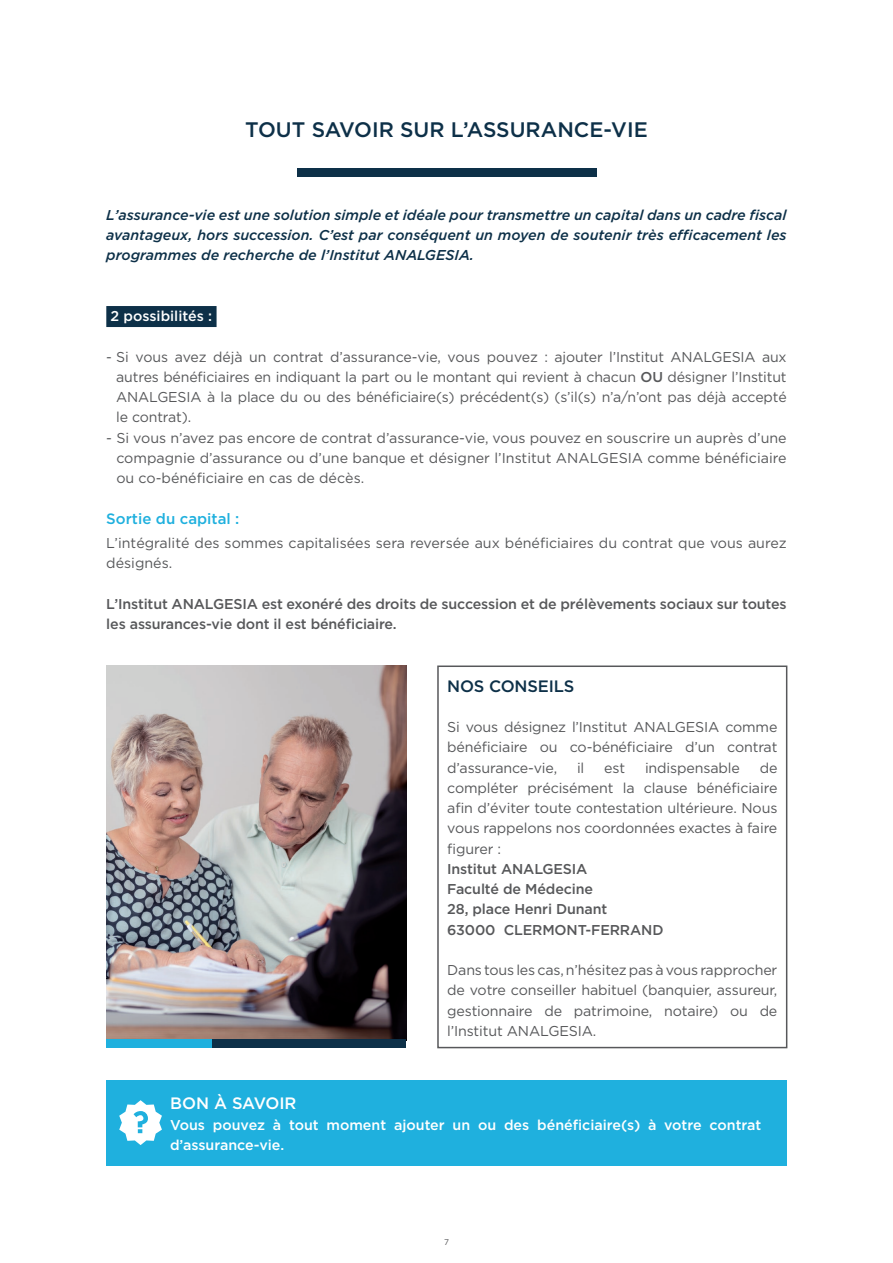
<style>
.page{position:relative;width:893px;height:1263px;background:#fff}
.page>*{position:absolute;margin:0;border:0;box-sizing:border-box;transform-origin:0 0}
.t1{font:500 21px "Gotham";color:#0d3048}
.t2{font:500 16.5px "Gotham";letter-spacing:-.01em;color:#0d3048}
.t3{font:500 16.5px "Gotham";color:#fff}
.t4{font:500 15px "Gotham";color:#1fb0de}
.t5{font:14.25px/20.2px "Gotham";letter-spacing:-.01em;color:#57585a;text-align:justify}
.t6{font:italic 500 14.25px/20.2px "Gotham";color:#0d3048;text-align:justify}
.t7{font:500 14.25px/20.2px "Gotham";letter-spacing:-.01em;color:#57585a}
.t8{font:500 14.25px/20.2px "Gotham";color:#fff}
.t9{font:8.25px "Gotham";color:#57585a}
.s1{font-weight:500}
</style>
<div class="page">
<div style="left:106px;top:306px;width:111px;height:21px;background:#0d3048"></div>
<div style="left:437px;top:665px;width:350px;height:383px;border:2px solid #57585a"></div>
<div style="left:106px;top:1080px;width:681px;height:85px;background:#1fb0de"></div>
<svg style="left:119px;top:1100px;width:43px;height:45px"></svg>
<img style="left:106px;top:665px;width:300px;height:374px">
<div style="left:106px;top:1039px;width:106px;height:8px;background:#1fb0de"></div>
<div style="left:212px;top:1039px;width:194px;height:8px;background:#0d3048"></div>
<div style="left:297px;top:168px;width:299px;height:8px;background:#0d3048"></div>
<h1 class="t1" style="left:245px;top:117px;width:404px">TOUT SAVOIR SUR L’ASSURANCE-VIE</h1>
<p class="t6" style="left:106px;top:204px;width:682px">L’assurance-vie est une solution simple et idéale pour transmettre un capital dans un cadre fiscal avantageux, hors succession. C’est par conséquent un moyen de soutenir très efficacement les programmes de recherche de l’Institut ANALGESIA.</p>
<p class="t8" style="left:111px;top:305px;width:103px">2 possibilités :</p>
<p class="t5" style="left:116px;top:346px;width:672px;text-indent:-10px">- Si vous avez déjà un contrat d’assurance-vie, vous pouvez : ajouter l’Institut ANALGESIA aux autres bénéficiaires en indiquant la part ou le montant qui revient à chacun <span class="s1">OU</span> désigner l’Institut ANALGESIA à la place du ou des bénéficiaire(s) précédent(s) (s’il(s) n’a/n’ont pas déjà accepté le contrat).</p>
<p class="t5" style="left:116px;top:427px;width:672px;text-indent:-10px">- Si vous n’avez pas encore de contrat d’assurance-vie, vous pouvez en souscrire un auprès d’une compagnie d’assurance ou d’une banque et désigner l’Institut ANALGESIA comme bénéficiaire ou co-bénéficiaire en cas de décès.</p>
<p class="t4" style="left:106px;top:510px;width:135px">Sortie du capital :</p>
<p class="t5" style="left:106px;top:533px;width:682px">L’intégralité des sommes capitalisées sera reversée aux bénéficiaires du contrat que vous aurez désignés.</p>
<p class="t7" style="left:106px;top:593px;width:682px">L’Institut ANALGESIA est exonéré des droits de succession et de prélèvements sociaux sur toutes les assurances-vie dont il est bénéficiaire.</p>
<p class="t2" style="left:447px;top:676px;width:129px">NOS CONSEILS</p>
<p class="t5" style="left:447px;top:717px;width:332px">Si vous désignez l’Institut ANALGESIA comme bénéficiaire ou co-bénéficiaire d’un contrat d’assurance-vie,</p>
<p class="t5" style="left:447px;top:757px;width:332px;text-indent:312px">de compléter précisément la clause bénéficiaire afin d’éviter toute contestation ultérieure. Nous vous rappelons nos coordonnées exactes à faire figurer :</p>
<p class="t7" style="left:447px;top:858px;width:218px">Institut ANALGESIA<br>Faculté de Médecine<br>28, place Henri Dunant<br>63000 CLERMONT-FERRAND</p>
<p class="t5" style="left:447px;top:960px;width:332px">Dans tous les cas, n’hésitez pas à vous rapprocher de votre conseiller habituel (banquier, assureur, gestionnaire de patrimoine, notaire) ou de l’Institut ANALGESIA.</p>
<p class="t5" style="left:577px;top:757px;width:9px">il</p>
<p class="t5" style="left:604px;top:757px;width:22px">est</p>
<p class="t5" style="left:645px;top:757px;width:96px">indispensable</p>
<p class="t3" style="left:170px;top:1094px;width:128px">BON À SAVOIR</p>
<p class="t8" style="left:170px;top:1114px;width:593px">Vous pouvez à tout moment ajouter un ou des bénéficiaire(s) à votre contrat d’assurance-vie.</p>
<p class="t9" style="left:444px;top:1238px;width:6px">7</p>
</div>
